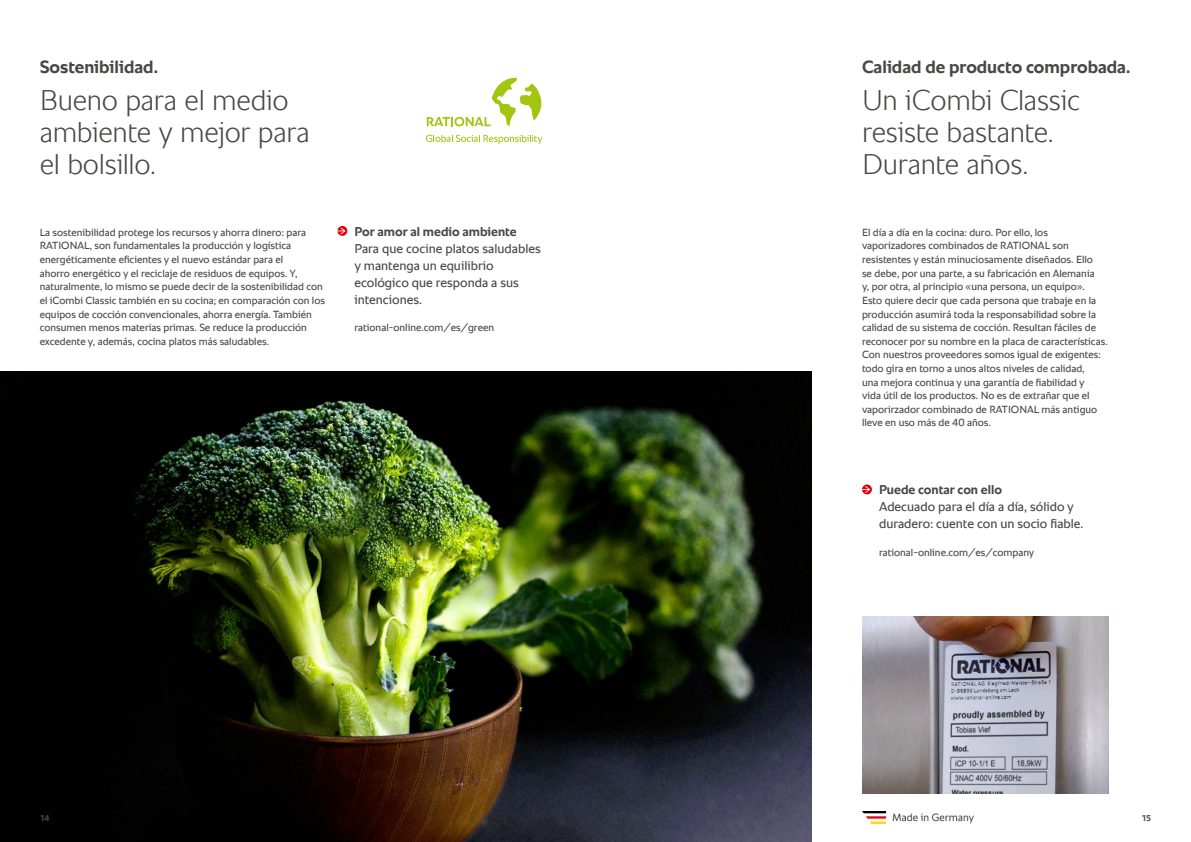
<style>
.page{position:relative;width:1191px;height:842px;background:#fff}
.page>*{position:absolute;margin:0;border:0;box-sizing:border-box;transform-origin:0 0}
.t1{font:300 29px/32px "RATIONAL Sans TT";letter-spacing:-.01em;color:#484847}
.t2{font:700 18px "RATIONAL Sans TT";color:#484847}
.t3{font:13px/17px "RATIONAL Sans TT";color:#484847}
.t4{font:700 13px "RATIONAL Sans TT";color:#484847}
.t5{font:10.5px/13.6px "RATIONAL Sans TT";color:#484847}
.t6{font:700 8.5px "RATIONAL Sans TT";color:#484847}
</style>
<div class="page">
<img style="left:0;top:372px;width:811px;height:470px">
<img style="left:862px;top:617px;width:246px;height:177px">
<img style="left:862px;top:811px;width:111px;height:13px">
<svg style="left:337px;top:226px;width:10px;height:10px"></svg>
<svg style="left:862px;top:484px;width:10px;height:10px"></svg>
<svg style="left:427px;top:78px;width:115px;height:49px"></svg>
<svg style="left:426px;top:135px;width:116px;height:9px"></svg>
<h2 class="t2" style="left:40px;top:53px;width:120px">Sostenibilidad.</h2>
<h1 class="t1" style="left:40px;top:84px;width:272px">Bueno para el medio ambiente y mejor para el bolsillo.</h1>
<p class="t5" style="left:40px;top:226px;width:287px">La sostenibilidad protege los recursos y ahorra dinero: para RATIONAL, son fundamentales la producción y logística energéticamente eficientes y el nuevo estándar para el<br>ahorro energético y el reciclaje de residuos de equipos. Y, naturalmente, lo mismo se puede decir de la sostenibilidad con el iCombi Classic también en su cocina; en comparación con los equipos de cocción convencionales, ahorra energía. También consumen menos materias primas. Se reduce la producción excedente y, además, cocina platos más saludables.</p>
<p class="t4" style="left:354px;top:222px;width:164px">Por amor al medio ambiente</p>
<p class="t3" style="left:354px;top:240px;width:188px">Para que cocine platos saludables y mantenga un equilibrio ecológico que responda a sus intenciones.</p>
<p class="t5" style="left:354px;top:321px;width:141px">rational-online.com/es/green</p>
<h2 class="t2" style="left:862px;top:53px;width:270px">Calidad de producto comprobada.</h2>
<h1 class="t1" style="left:862px;top:84px;width:220px">Un iCombi Classic resiste bastante.<br>Durante años.</h1>
<p class="t5" style="left:862px;top:226px;width:247px">El día a día en la cocina: duro. Por ello, los vaporizadores combinados de RATIONAL son resistentes y están minuciosamente diseñados. Ello<br>se debe, por una parte, a su fabricación en Alemania<br>y, por otra, al principio «una persona, un equipo».<br>Esto quiere decir que cada persona que trabaje en la producción asumirá toda la responsabilidad sobre la calidad de su sistema de cocción. Resultan fáciles de reconocer por su nombre en la placa de características.<br>Con nuestros proveedores somos igual de exigentes: todo gira en torno a unos altos niveles de calidad,<br>una mejora continua y una garantía de fiabilidad y<br>vida útil de los productos. No es de extrañar que el vaporirzador combinado de RATIONAL más antiguo lleve en uso más de 40 años.</p>
<p class="t4" style="left:879px;top:481px;width:124px">Puede contar con ello</p>
<p class="t3" style="left:879px;top:499px;width:206px">Adecuado para el día a día, sólido y duradero: cuente con un socio fiable.</p>
<p class="t5" style="left:879px;top:545px;width:157px">rational-online.com/es/company</p>
<p class="t6" style="left:40px;top:812px;width:11px">14</p>
<p class="t6" style="left:1141px;top:812px;width:11px">15</p>
</div>
